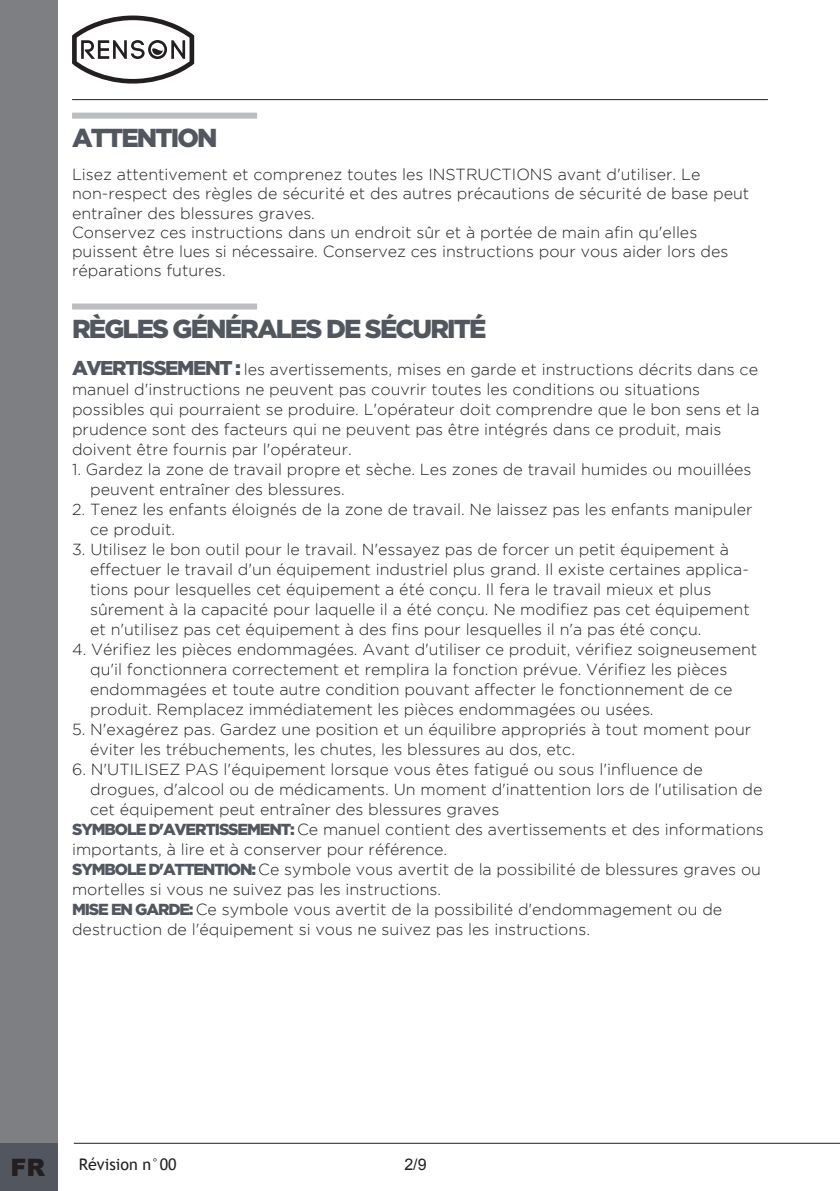
<style>
.page{position:relative;width:840px;height:1191px;background:#fff}
.page>*{position:absolute;margin:0;border:0;box-sizing:border-box;transform-origin:0 0}
.t1{font:900 26px "Gotham";letter-spacing:-.07em;color:#52575f}
.t2{font:900 24px "Arial";color:#231f20}
.t3{font:300 16px/20px "Gotham";color:#231f20}
.t4{font:16px "Trebuchet MS";color:#231f20}
.t5{font:16px "Arial";color:#231f20}
.s1{font-weight:900;font-size:20px;color:#52575f}
.s2{font-weight:900;color:#52575f}
</style>
<div class="page">
<div style="left:0;top:0;width:57px;height:1191px;background:#7d7f82"></div>
<hr style="left:74px;top:1142px;width:765px;height:1px;background:#231f20">
<div style="left:0;top:1143px;width:57px;height:48px;background:#52575f"></div>
<svg style="left:72px;top:16px;width:122px;height:68px"></svg>
<hr style="left:72px;top:99px;width:695px;height:1px;background:#231f20">
<div style="left:72px;top:113px;width:185px;height:6px;background:#bcbdc0"></div>
<div style="left:72px;top:303px;width:185px;height:6px;background:#bcbdc0"></div>
<h1 class="t1" style="left:72px;top:123px;width:147px">ATTENTION</h1>
<p class="t3" style="left:72px;top:165px;width:678px;line-height:19.2px">Lisez attentivement et comprenez toutes les INSTRUCTIONS avant d'utiliser. Le non-respect des règles de sécurité et des autres précautions de sécurité de base peut entraîner des blessures graves.<br>Conservez ces instructions dans un endroit sûr et à portée de main afin qu'elles puissent être lues si nécessaire. Conservez ces instructions pour vous aider lors des réparations futures.</p>
<h1 class="t1" style="left:72px;top:314px;width:416px">RÈGLES GÉNÉRALES DE SÉCURITÉ</h1>
<p class="t3" style="left:72px;top:359px;width:688px"><span class="s1">AVERTISSEMENT :</span> les avertissements, mises en garde et instructions décrits dans ce manuel d'instructions ne peuvent pas couvrir toutes les conditions ou situations possibles qui pourraient se produire. L'opérateur doit comprendre que le bon sens et la prudence sont des facteurs qui ne peuvent pas être intégrés dans ce produit, mais doivent être fournis par l'opérateur.</p>
<p class="t3" style="left:90px;top:459px;width:662px;text-indent:-18px">1. Gardez la zone de travail propre et sèche. Les zones de travail humides ou mouillées peuvent entraîner des blessures.</p>
<p class="t3" style="left:90px;top:499px;width:663px;text-indent:-18px">2. Tenez les enfants éloignés de la zone de travail. Ne laissez pas les enfants manipuler ce produit.</p>
<p class="t3" style="left:90px;top:539px;width:660px;text-indent:-18px">3. Utilisez le bon outil pour le travail. N'essayez pas de forcer un petit équipement à effectuer le travail d'un équipement industriel plus grand. Il existe certaines applica&shy;tions pour lesquelles cet équipement a été conçu. Il fera le travail mieux et plus sûrement à la capacité pour laquelle il a été conçu. Ne modifiez pas cet équipement et n'utilisez pas cet équipement à des fins pour lesquelles il n'a pas été conçu.</p>
<p class="t3" style="left:90px;top:639px;width:668px;text-indent:-18px">4. Vérifiez les pièces endommagées. Avant d'utiliser ce produit, vérifiez soigneusement qu'il fonctionnera correctement et remplira la fonction prévue. Vérifiez les pièces endommagées et toute autre condition pouvant affecter le fonctionnement de ce produit. Remplacez immédiatement les pièces endommagées ou usées.</p>
<p class="t3" style="left:90px;top:719px;width:662px;text-indent:-18px">5. N'exagérez pas. Gardez une position et un équilibre appropriés à tout moment pour éviter les trébuchements, les chutes, les blessures au dos, etc.</p>
<p class="t3" style="left:72px;top:759px;width:632px">6. N'UTILISEZ PAS l'équipement lorsque vous êtes fatigué ou sous l'influence de</p>
<p class="t3" style="left:90px;top:779px;width:673px">drogues, d'alcool ou de médicaments. Un moment d'inattention lors de l'utilisation de</p>
<p class="t3" style="left:90px;top:799px;width:410px">cet équipement peut entraîner des blessures graves</p>
<p class="t3" style="left:72px;top:819px;width:693px"><span class="s2">SYMBOLE D'AVERTISSEMENT:</span> Ce manuel contient des avertissements et des informations</p>
<p class="t3" style="left:72px;top:839px;width:376px">importants, à lire et à conserver pour référence.</p>
<p class="t3" style="left:72px;top:859px;width:690px"><span class="s2">SYMBOLE D'ATTENTION:</span> Ce symbole vous avertit de la possibilité de blessures graves ou</p>
<p class="t3" style="left:72px;top:879px;width:370px">mortelles si vous ne suivez pas les instructions.</p>
<p class="t3" style="left:72px;top:899px;width:651px"><span class="s2">MISE EN GARDE:</span> Ce symbole vous avertit de la possibilité d'endommagement ou de</p>
<p class="t3" style="left:72px;top:919px;width:519px">destruction de l'équipement si vous ne suivez pas les instructions.</p>
<h2 class="t2" style="left:11px;top:1150px;width:36px">FR</h2>
<p class="t4" style="left:79px;top:1154px;width:99px">Révision n°00</p>
<p class="t5" style="left:404px;top:1153px;width:24px">2/9</p>
</div>
